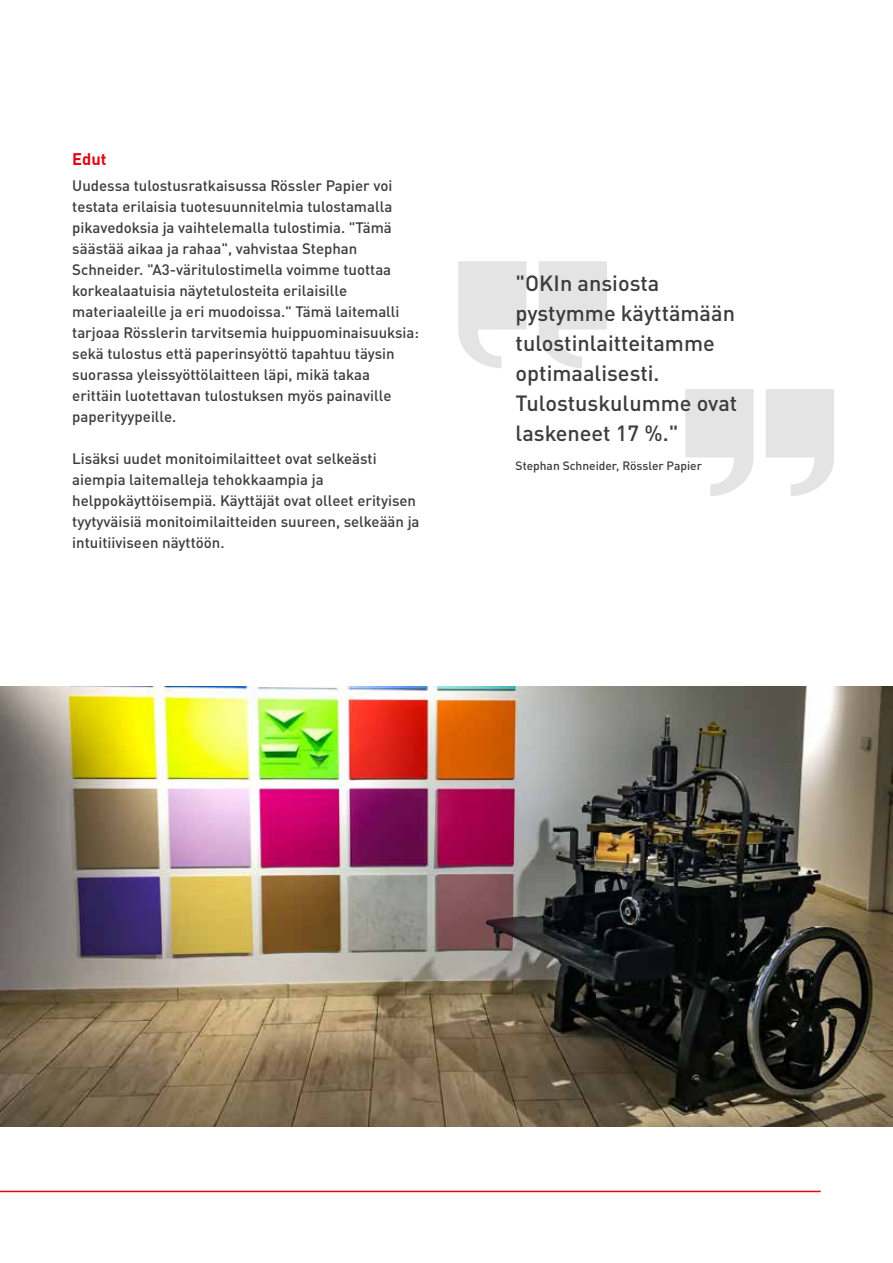
<style>
.page{position:relative;width:893px;height:1263px;background:#fff}
.page>*{position:absolute;margin:0;border:0;box-sizing:border-box;transform-origin:0 0}
.t1{font:500 21.75px/30px "DIN Pro";color:#3d3c3b}
.t2{font:700 16.5px "DIN Pro";color:#e30613}
.t3{font:500 15px/21px "DIN Pro";color:#3c3c3b}
.t4{font:500 12px "DIN Pro";color:#3d3c3b}
</style>
<div class="page">
<svg style="left:458px;top:261px;width:68px;height:107px"></svg>
<svg style="left:539px;top:261px;width:68px;height:107px"></svg>
<svg style="left:766px;top:389px;width:68px;height:107px"></svg>
<svg style="left:685px;top:389px;width:69px;height:107px"></svg>
<img style="left:0;top:687px;width:893px;height:440px">
<hr style="left:0;top:1191px;width:821px;height:1px;background:#e30613">
<p class="t2" style="left:72px;top:146px;width:36px">Edut</p>
<p class="t3" style="left:72px;top:173px;width:348px">Uudessa tulostusratkaisussa Rössler Papier voi testata erilaisia tuotesuunnitelmia tulostamalla pikavedoksia ja vaihtelemalla tulostimia. "Tämä säästää aikaa ja rahaa", vahvistaa Stephan Schneider. "A3-väritulostimella voimme tuottaa korkealaatuisia näytetulosteita erilaisille materiaaleille ja eri muodoissa." Tämä laitemalli tarjoaa Rösslerin tarvitsemia huippuominaisuuksia: sekä tulostus että paperinsyöttö tapahtuu täysin suorassa yleissyöttölaitteen läpi, mikä takaa erittäin luotettavan tulostuksen myös painaville paperityypeille.</p>
<p class="t3" style="left:72px;top:446px;width:349px">Lisäksi uudet monitoimilaitteet ovat selkeästi aiempia laitemalleja tehokkaampia ja helppokäyttöisempiä. Käyttäjät ovat olleet erityisen tyytyväisiä monitoimilaitteiden suureen, selkeään ja intuitiiviseen näyttöön.</p>
<h1 class="t1" style="left:516px;top:266px;width:223px">"OKIn ansiosta pystymme käyttämään tulostinlaitteitamme optimaalisesti.<br>Tulostuskulumme ovat laskeneet 17 %."</h1>
<p class="t4" style="left:516px;top:456px;width:188px">Stephan Schneider, Rössler Papier</p>
</div>
